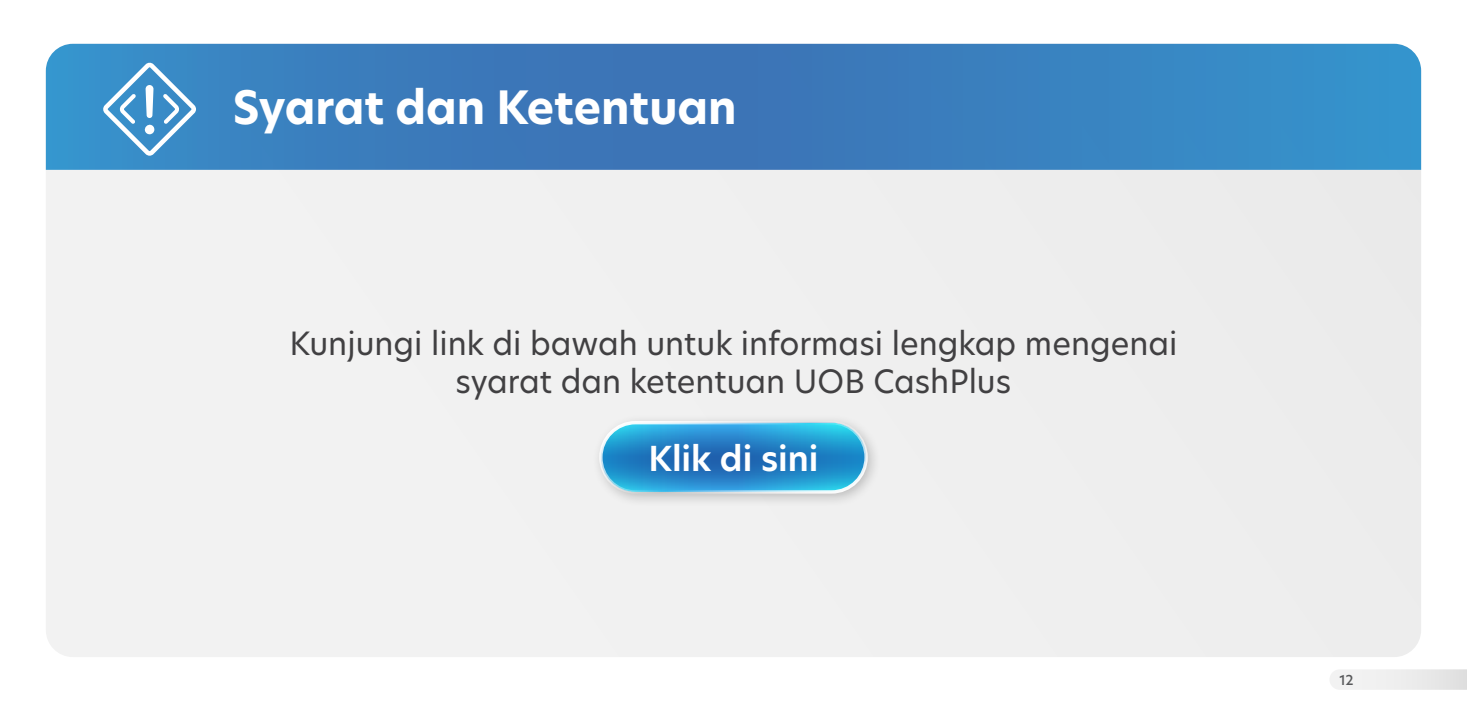
<style>
.page{position:relative;width:1467px;height:701px;background:#fff}
.page>*{position:absolute;margin:0;border:0;box-sizing:border-box;transform-origin:0 0}
.t1{font:700 45px "New Hero";color:#fff}
.t2{font:600 33.75px "New Hero";color:#fff}
.t3{font:31.5px/37.8px "New Hero";color:#414042;text-align:center}
.t4{font:500 13.5px "New Hero";color:#58595b}
</style>
<div class="page">
<svg style="left:1330px;top:669px;width:137px;height:20px"></svg>
<div style="left:46px;top:44px;width:1375px;height:612px;background:#f0f0f0;border-radius:27px"></div>
<svg style="left:46px;top:44px;width:1375px;height:126px;background:#3a80bf"></svg>
<svg style="left:103px;top:62px;width:93px;height:94px"></svg>
<div style="left:592px;top:413px;width:290px;height:94px;background:#000;opacity:.25"></div>
<svg style="left:601px;top:422px;width:265px;height:69px;background:#258cca"></svg>
<div style="left:599px;top:421px;width:269px;height:72px;border:3px solid #fff;border-radius:35px"></div>
<h1 class="t1" style="left:233px;top:77px;width:505px">Syarat dan Ketentuan</h1>
<p class="t3" style="left:289px;top:323px;width:890px">Kunjungi link di bawah untuk informasi lengkap mengenai syarat dan ketentuan UOB CashPlus</p>
<p class="t2" style="left:648px;top:435px;width:172px">Klik di sini</p>
<p class="t4" style="left:1339px;top:670px;width:16px">12</p>
</div>
